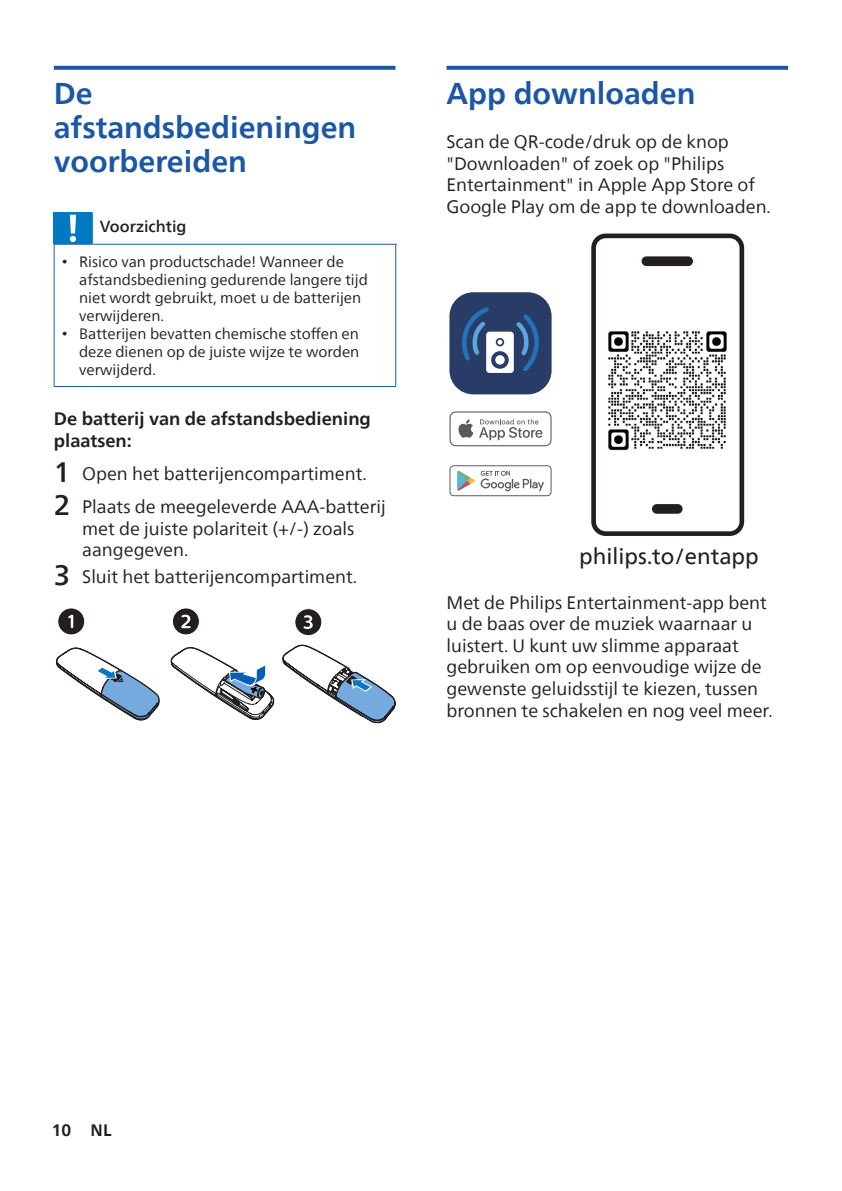
<style>
.page{position:relative;width:842px;height:1191px;background:#fff}
.page>*{position:absolute;margin:0;border:0;box-sizing:border-box;transform-origin:0 0}
.t1{font:700 30px/34px "Neue Frutiger World";color:#1c57a5}
.t2{font:22px "Neue Frutiger World";color:#231f20}
.t3{font:18px/21.6px "Neue Frutiger World";color:#231f20}
.t4{font:700 18px/21.6px "Neue Frutiger World";color:#231f20}
.t5{font:700 16.4px "Neue Frutiger World";color:#231f20}
.t6{font:500 16px "Neue Frutiger World";color:#231f20}
.t7{font:15px/18px "Neue Frutiger World";color:#231f20}
.s1{font-family:"Arial"}
.s2{font-weight:500;font-size:28px}
</style>
<div class="page">
<svg style="left:54px;top:66px;width:341px;height:4px"></svg>
<hr style="left:395px;top:244px;width:1px;height:142px;background:#1c57a5">
<hr style="left:54px;top:244px;width:38px;height:1px;background:#1c57a5">
<hr style="left:92px;top:244px;width:305px;height:1px;background:#1c57a5">
<hr style="left:54px;top:244px;width:1px;height:142px;background:#1c57a5">
<hr style="left:54px;top:386px;width:38px;height:1px;background:#1c57a5">
<hr style="left:92px;top:386px;width:304px;height:1px;background:#1c57a5">
<div style="left:54px;top:213px;width:38px;height:31px;background:#0079c2"></div>
<hr style="left:53px;top:213px;width:1px;height:31px;background:#0079c2">
<hr style="left:53px;top:212px;width:40px;height:1px;background:#0079c2">
<hr style="left:92px;top:213px;width:1px;height:31px;background:#0079c2">
<svg style="left:69px;top:235px;width:7px;height:7px"></svg>
<svg style="left:70px;top:215px;width:6px;height:18px"></svg>
<svg style="left:55px;top:647px;width:105px;height:74px"></svg>
<svg style="left:170px;top:647px;width:105px;height:73px"></svg>
<svg style="left:282px;top:644px;width:114px;height:80px"></svg>
<div style="left:58px;top:608px;width:27px;height:27px;background:#231f20;border-radius:50%"></div>
<div style="left:57px;top:607px;width:28px;height:28px;border:1px solid #fff;border-radius:50%"></div>
<svg style="left:68px;top:614px;width:5px;height:14px"></svg>
<div style="left:172px;top:608px;width:27px;height:27px;background:#231f20;border-radius:50%"></div>
<div style="left:172px;top:607px;width:28px;height:28px;border:1px solid #fff;border-radius:50%"></div>
<svg style="left:181px;top:614px;width:10px;height:14px"></svg>
<div style="left:295px;top:608px;width:27px;height:27px;background:#231f20;border-radius:50%"></div>
<div style="left:294px;top:608px;width:28px;height:28px;border:1px solid #fff;border-radius:50%"></div>
<svg style="left:304px;top:615px;width:9px;height:14px"></svg>
<svg style="left:446px;top:66px;width:342px;height:4px"></svg>
<svg style="left:591px;top:233px;width:153px;height:303px"></svg>
<div style="left:641px;top:256px;width:52px;height:10px;background:#231f20;border-radius:5px"></div>
<div style="left:652px;top:504px;width:31px;height:10px;background:#231f20;border-radius:5px"></div>
<img style="left:604px;top:326px;width:128px;height:128px">
<svg style="left:449px;top:411px;width:103px;height:35px"></svg>
<div style="left:449px;top:292px;width:102px;height:102px;background:#293b67;border-radius:24px"></div>
<svg style="left:462px;top:307px;width:77px;height:66px"></svg>
<svg style="left:449px;top:465px;width:103px;height:31px"></svg>
<h1 class="t1" style="left:54px;top:76px;width:304px">De afstandsbedieningen voorbereiden</h1>
<p class="t6" style="left:100px;top:213px;width:88px">Voorzichtig</p>
<p class="t7" style="left:79px;top:253px;width:290px;text-indent:-17px"><span class="s1">•</span> Risico van productschade! Wanneer de afstandsbediening gedurende langere tijd niet wordt gebruikt, moet u de batterijen verwijderen.</p>
<p class="t7" style="left:79px;top:325px;width:282px;text-align:justify;text-indent:-17px"><span class="s1">•</span> Batterijen bevatten chemische stoffen en deze dienen op de juiste wijze te worden verwijderd.</p>
<p class="t4" style="left:54px;top:408px;width:319px">De batterij van de afstandsbediening plaatsen:</p>
<p class="t3" style="left:54px;top:457px;width:333px;line-height:33px"><span class="s2">1</span> Open het batterijencompartiment.<br><span class="s2">2</span> Plaats de meegeleverde AAA-batterij</p>
<p class="t3" style="left:82px;top:518px;width:274px">met de juiste polariteit (+/-) zoals aangegeven.</p>
<p class="t3" style="left:54px;top:566px;width:305px"><span class="s2">3</span> Sluit het batterijencompartiment.</p>
<h1 class="t1" style="left:446px;top:76px;width:251px">App downloaden</h1>
<p class="t3" style="left:446px;top:131px;width:326px">Scan de QR-code/druk op de knop "Downloaden" of zoek op "Philips Entertainment" in Apple App Store of Google Play om de app te downloaden.</p>
<p class="t2" style="left:579px;top:538px;width:181px">philips.to/entapp</p>
<p class="t3" style="left:446px;top:592px;width:328px">Met de Philips Entertainment-app bent u de baas over de muziek waarnaar u luistert. U kunt uw slimme apparaat gebruiken om op eenvoudige wijze de gewenste geluidsstijl te kiezen, tussen bronnen te schakelen en nog veel meer.</p>
<p class="t5" style="left:52px;top:1115px;width:61px">10 NL</p>
</div>
